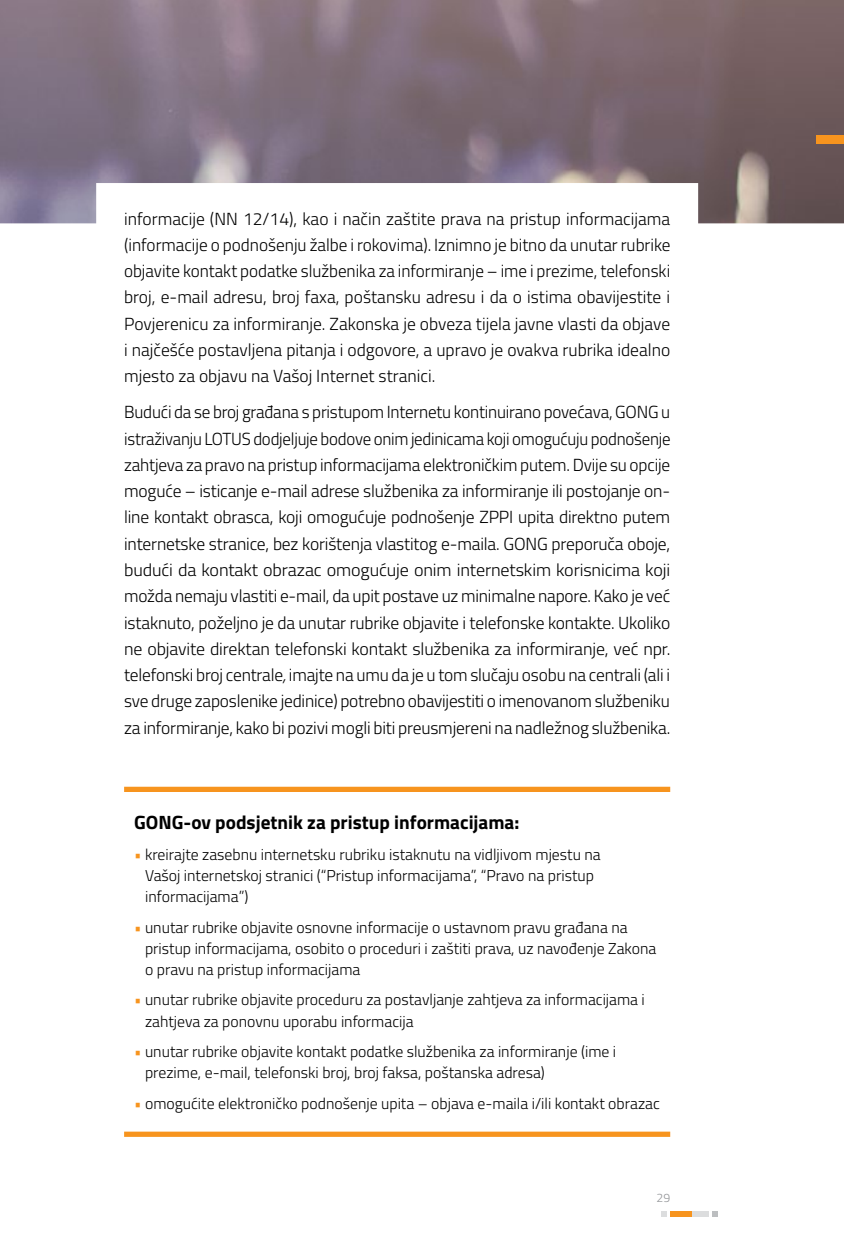
<style>
.page{position:relative;width:844px;height:1241px;background:#fff}
.page>*{position:absolute;margin:0;border:0;box-sizing:border-box;transform-origin:0 0}
.t1{font:700 19.25px "Titillium";color:#000}
.t2{font:300 17.5px/26.2px "Titillium";letter-spacing:-.01em;color:#000;text-align:justify}
.t3{font:300 15.75px/21px "Titillium";color:#000}
.t4{font:300 12.25px "Titillium";color:#939598}
.s1{font-style:italic}
.s2{color:#f7941e}
</style>
<div class="page">
<div style="left:670px;top:1210px;width:22px;height:6px;background:#f7941e"></div>
<div style="left:692px;top:1210px;width:16px;height:6px;background:#dcddde"></div>
<svg style="left:712px;top:1211px;width:5px;height:5px"></svg>
<svg style="left:661px;top:1211px;width:5px;height:5px"></svg>
<img style="left:0;top:0;width:843px;height:223px">
<div style="left:816px;top:135px;width:27px;height:9px;background:#f7941e"></div>
<div style="left:124px;top:786px;width:546px;height:5px;background:#f7941e"></div>
<div style="left:124px;top:1131px;width:546px;height:5px;background:#f7941e"></div>
<p class="t2" style="left:124px;top:204px;width:548px">informacije (NN 12/14), kao i način zaštite prava na pristup informacijama (informacije o podnošenju žalbe i rokovima). Iznimno je bitno da unutar rubrike objavite kontakt podatke službenika za informiranje – ime i prezime, telefonski broj, e-mail adresu, broj faxa, poštansku adresu i da o istima obavijestite i Povjerenicu za informiranje. Zakonska je obveza tijela javne vlasti da objave i najčešće postavljena pitanja i odgovore, a upravo je ovakva rubrika idealno mjesto za objavu na Vašoj Internet stranici.</p>
<p class="t2" style="left:124px;top:398px;width:548px">Budući da se broj građana s pristupom Internetu kontinuirano povećava, GONG u istraživanju LOTUS dodjeljuje bodove onim jedinicama koji omogućuju podnošenje zahtjeva za pravo na pristup informacijama elektroničkim putem. Dvije su opcije moguće – isticanje e-mail adrese službenika za informiranje ili postojanje on&shy;line kontakt obrasca, koji omogućuje podnošenje ZPPI upita direktno putem internetske stranice, bez korištenja vlastitog e-maila. GONG preporuča oboje, budući da kontakt obrazac omogućuje onim internetskim korisnicima koji možda nemaju vlastiti e-mail, da upit postave uz minimalne napore. Kako je već istaknuto, poželjno je da unutar rubrike objavite i telefonske kontakte. Ukoliko ne objavite direktan telefonski kontakt službenika za informiranje, već npr. telefonski broj centrale<span class="s1">,</span> imajte na umu da je u tom slučaju osobu na centrali (ali i sve druge zaposlenike jedinice) potrebno obavijestiti o imenovanom službeniku za informiranje, kako bi pozivi mogli biti preusmjereni na nadležnog službenika.</p>
<p class="t1" style="left:134px;top:807px;width:387px">GONG-ov podsjetnik za pristup informacijama:</p>
<p class="t3" style="left:145px;top:842px;width:457px;text-indent:-11px"><span class="s2">•</span> kreirajte zasebnu internetsku rubriku istaknutu na vidljivom mjestu na<br>Vašoj internetskoj stranici (“Pristup informacijama”, “Pravo na pristup informacijama”)</p>
<p class="t3" style="left:145px;top:915px;width:512px;text-indent:-11px"><span class="s2">•</span> unutar rubrike objavite osnovne informacije o ustavnom pravu građana na pristup informacijama, osobito o proceduri i zaštiti prava, uz navođenje Zakona o pravu na pristup informacijama</p>
<p class="t3" style="left:145px;top:988px;width:501px;text-indent:-11px"><span class="s2">•</span> unutar rubrike objavite proceduru za postavljanje zahtjeva za informacijama i zahtjeva za ponovnu uporabu informacija</p>
<p class="t3" style="left:145px;top:1040px;width:472px;text-indent:-11px"><span class="s2">•</span> unutar rubrike objavite kontakt podatke službenika za informiranje (ime i prezime, e-mail, telefonski broj, broj faksa, poštanska adresa)</p>
<p class="t3" style="left:134px;top:1092px;width:527px"><span class="s2">•</span> omogućite elektroničko podnošenje upita – objava e-maila i/ili kontakt obrazac</p>
<p class="t4" style="left:656px;top:1188px;width:15px">29</p>
</div>
